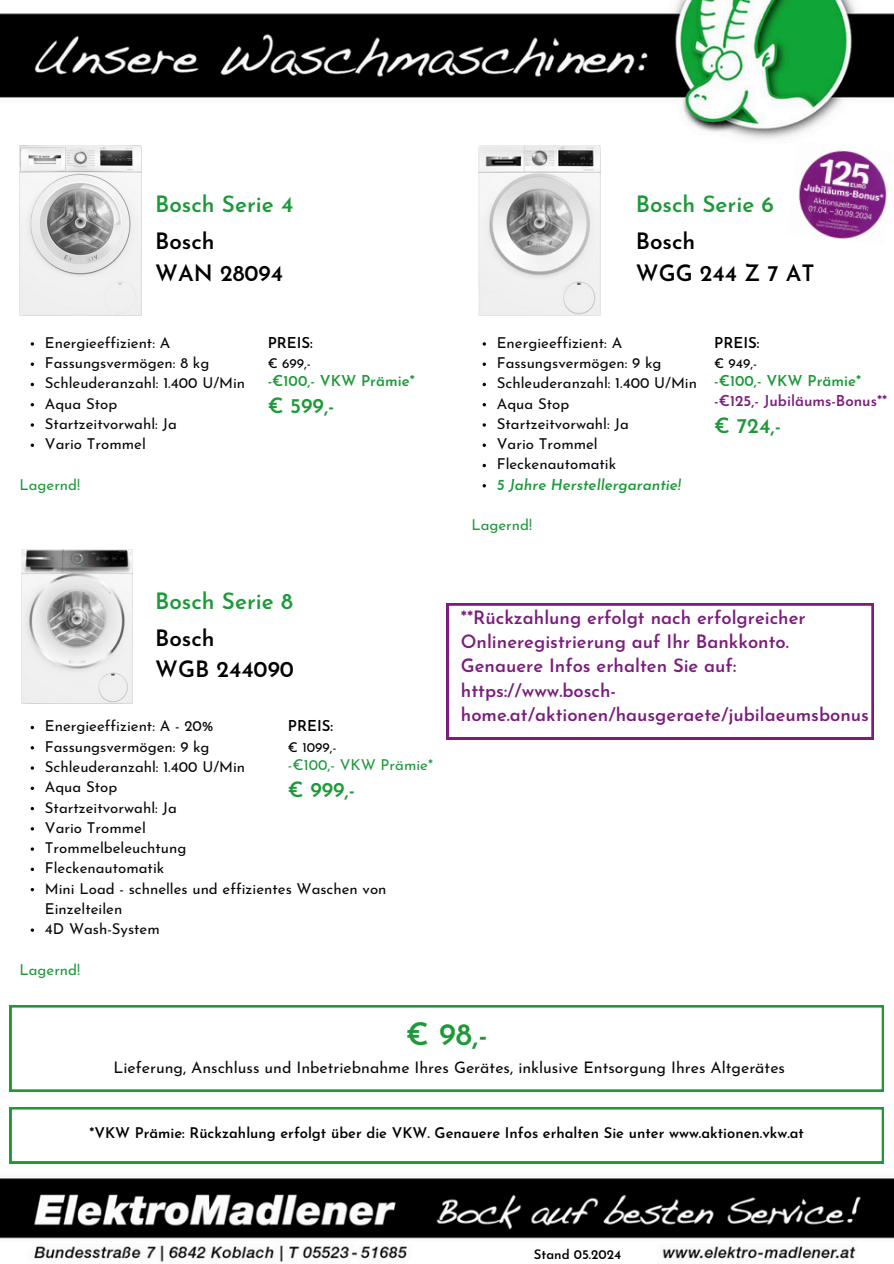
<style>
.page{position:relative;width:894px;height:1264px;background:#fff}
.page>*{position:absolute;margin:0;border:0;box-sizing:border-box;transform-origin:0 0}
.t1{font:600 30.9px "Josefin Sans";color:#1e993a}
.t2{font:600 22.5px/31.5px "Josefin Sans";color:#000}
.t3{font:600 22.5px "Josefin Sans";color:#1e993a}
.t4{font:600 21px "Josefin Sans";color:#1e993a}
.t5{font:600 18.45px/24.5px "Josefin Sans";color:#7b1d7d}
.t6{font:15.9px "Josefin Sans";color:#080808}
.t7{font:15px/20.2px "Josefin Sans";color:#080808}
.t8{font:15px "Josefin Sans";color:#1e993a}
.t9{font:600 15px/20.2px "Josefin Sans";color:#7b1d7d}
.t10{font:italic 600 15px "Josefin Sans";color:#1e993a}
.t11{font:600 15px "Josefin Sans";color:#000}
.t12{font:600 15px "Josefin Sans";color:#1e993a}
.t13{font:600 14.7px "Josefin Sans";color:#000}
.t14{font:13.5px "Josefin Sans";color:#000}
.t15{font:600 13.2px "Josefin Sans";color:#000}
.s1{color:#1e993a}
</style>
<div class="page">
<img style="left:0;top:0;width:893px;height:1262px">
<img style="left:19px;top:145px;width:122px;height:170px">
<svg style="left:446px;top:603px;width:427px;height:136px"></svg>
<svg style="left:10px;top:1005px;width:873px;height:86px"></svg>
<img style="left:19px;top:549px;width:122px;height:154px">
<svg style="left:10px;top:1107px;width:873px;height:56px"></svg>
<img style="left:478px;top:145px;width:125px;height:170px">
<img style="left:787px;top:141px;width:106px;height:103px">
<svg style="left:482px;top:342px;width:4px;height:3px"></svg>
<svg style="left:482px;top:362px;width:4px;height:4px"></svg>
<svg style="left:482px;top:383px;width:4px;height:3px"></svg>
<svg style="left:482px;top:403px;width:4px;height:3px"></svg>
<svg style="left:482px;top:423px;width:4px;height:3px"></svg>
<svg style="left:482px;top:443px;width:4px;height:4px"></svg>
<svg style="left:482px;top:464px;width:4px;height:3px"></svg>
<svg style="left:482px;top:484px;width:4px;height:3px"></svg>
<svg style="left:31px;top:362px;width:3px;height:4px"></svg>
<svg style="left:31px;top:443px;width:3px;height:4px"></svg>
<svg style="left:31px;top:786px;width:3px;height:4px"></svg>
<svg style="left:31px;top:867px;width:3px;height:4px"></svg>
<p class="t3" style="left:155px;top:195px;width:139px">Bosch Serie 4</p>
<p class="t3" style="left:635px;top:195px;width:140px">Bosch Serie 6</p>
<p class="t2" style="left:155px;top:227px;width:129px">Bosch<br>WAN 28094</p>
<p class="t2" style="left:635px;top:227px;width:180px">Bosch<br>WGG 244 Z 7 AT</p>
<p class="t7" style="left:45px;top:334px;width:127px">Energieeffizient: A</p>
<p class="t7" style="left:45px;top:354px;width:166px">Fassungsvermögen: 8 kg</p>
<h4 class="t7" style="left:45px;top:374px;width:202px">Schleuderanzahl: 1.400 U/Min</h4>
<h4 class="t7" style="left:45px;top:395px;width:74px">Aqua Stop</h4>
<p class="t7" style="left:45px;top:415px;width:133px">Startzeitvorwahl: Ja</p>
<h1 class="t7" style="left:45px;top:435px;width:102px">Vario Trommel</h1>
<h2 class="t8" style="left:19px;top:478px;width:62px">Lagernd!</h2>
<h1 class="t11" style="left:267px;top:336px;width:47px">PREIS:</h1>
<h1 class="t14" style="left:267px;top:358px;width:45px">€ 699,-</h1>
<h1 class="t12" style="left:267px;top:375px;width:148px">-€100,- VKW Prämie*</h1>
<h1 class="t4" style="left:267px;top:397px;width:68px">€ 599,-</h1>
<h3 class="t3" style="left:155px;top:592px;width:139px">Bosch Serie 8</h3>
<p class="t2" style="left:155px;top:624px;width:140px">Bosch<br>WGB 244090</p>
<p class="t7" style="left:45px;top:717px;width:170px">Energieeffizient: A - 20%</p>
<p class="t7" style="left:45px;top:738px;width:166px">Fassungsvermögen: 9 kg</p>
<p class="t7" style="left:45px;top:758px;width:202px">Schleuderanzahl: 1.400 U/Min</p>
<p class="t7" style="left:45px;top:778px;width:74px">Aqua Stop</p>
<p class="t7" style="left:45px;top:798px;width:133px">Startzeitvorwahl: Ja</p>
<p class="t7" style="left:45px;top:819px;width:102px">Vario Trommel</p>
<p class="t7" style="left:45px;top:839px;width:143px">Trommelbeleuchtung</p>
<p class="t7" style="left:45px;top:859px;width:121px">Fleckenautomatik</p>
<p class="t7" style="left:45px;top:879px;width:343px">Mini Load - schnelles und effizientes Waschen von<br>Einzelteilen</p>
<h4 class="t7" style="left:45px;top:920px;width:116px">4D Wash-System</h4>
<h4 class="t8" style="left:19px;top:963px;width:62px">Lagernd!</h4>
<h4 class="t11" style="left:288px;top:720px;width:47px">PREIS:</h4>
<h4 class="t14" style="left:288px;top:741px;width:50px">€ 1099,-</h4>
<h4 class="t8" style="left:288px;top:758px;width:146px">-€100,- VKW Prämie*</h4>
<h4 class="t4" style="left:288px;top:781px;width:69px">€ 999,-</h4>
<p class="t7" style="left:496px;top:334px;width:127px">Energieeffizient: A</p>
<p class="t7" style="left:496px;top:354px;width:166px">Fassungsvermögen: 9 kg</p>
<p class="t7" style="left:496px;top:374px;width:202px">Schleuderanzahl: 1.400 U/Min</p>
<p class="t7" style="left:496px;top:395px;width:74px">Aqua Stop</p>
<p class="t7" style="left:496px;top:415px;width:133px">Startzeitvorwahl: Ja</p>
<h4 class="t7" style="left:496px;top:435px;width:102px">Vario Trommel</h4>
<h4 class="t7" style="left:496px;top:455px;width:121px">Fleckenautomatik</h4>
<p class="t10" style="left:496px;top:478px;width:185px">5 Jahre Herstellergarantie!</p>
<p class="t8" style="left:471px;top:519px;width:62px">Lagernd!</p>
<p class="t11" style="left:714px;top:336px;width:47px">PREIS:</p>
<p class="t14" style="left:714px;top:358px;width:44px">€ 949,-</p>
<p class="t9" style="left:714px;top:372px;width:174px"><span class="s1">-€100,- VKW Prämie* </span>-€125,- Jubiläums-Bonus**</p>
<p class="t4" style="left:714px;top:417px;width:68px">€ 724,-</p>
<h1 class="t5" style="left:461px;top:606px;width:409px">**Rückzahlung erfolgt nach erfolgreicher Onlineregistrierung auf Ihr Bankkonto.<br>Genauere Infos erhalten Sie auf: https://www.bosch&shy;home.at/aktionen/hausgeraete/jubilaeumsbonus</h1>
<h1 class="t1" style="left:405px;top:1021px;width:83px">€ 98,-</h1>
<h1 class="t6" style="left:113px;top:1061px;width:673px">Lieferung, Anschluss und Inbetriebnahme Ihres Gerätes, inklusive Entsorgung Ihres Altgerätes</h1>
<p class="t13" style="left:89px;top:1127px;width:716px">*VKW Prämie: Rückzahlung erfolgt über die VKW. Genauere Infos erhalten Sie unter www.aktionen.vkw.at</p>
<p class="t15" style="left:533px;top:1249px;width:89px">Stand 05.2024</p>
</div>
